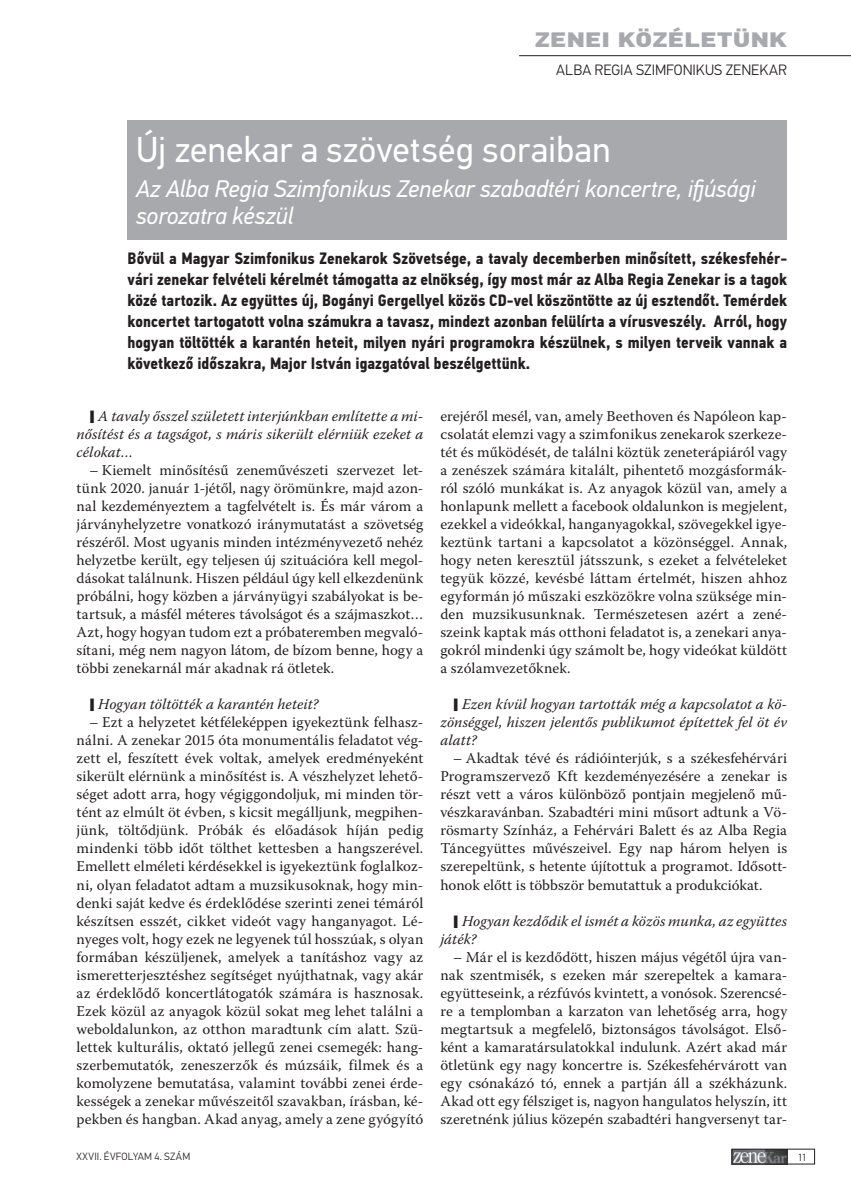
<style>
.page{position:relative;width:851px;height:1200px;background:#fff}
.page>*{position:absolute;margin:0;border:0;box-sizing:border-box;transform-origin:0 0}
.t1{font:36px "Din Text Pro";letter-spacing:.005em;color:#fff}
.t2{font:italic 24px/27px "Din Text Pro";letter-spacing:-.005em;color:#fff}
.t3{font:900 21px "Din Text Pro";letter-spacing:.015em;color:#a8a9ad;scale:1.2 1}
.t4{font:700 16.5px/21px "Din Text Cond Pro";letter-spacing:.005em;color:#231f20;text-align:justify}
.t5{font:15px/18px "Warnock Pro";letter-spacing:.005em;color:#231f20;text-align:justify}
.t6{font:italic 15px/18px "Warnock Pro";letter-spacing:.005em;color:#231f20;text-align:justify}
.t7{font:300 15px "Din Text Pro";letter-spacing:.06em;color:#231f20}
.t8{font:300 10.5px "Din Text Pro";letter-spacing:.06em;color:#231f20}
</style>
<div class="page">
<hr style="left:519px;top:55px;width:331px;height:1px;background:#231f20">
<img style="left:733px;top:1150px;width:54px;height:11px">
<div style="left:731px;top:1148px;width:83px;height:15px;border:1px solid #231f20"></div>
<div style="left:128px;top:120px;width:659px;height:119px;background:#a8a9ad"></div>
<h3 class="t3" style="left:534px;top:26px;width:212px">ZENEI KÖZÉLETÜNK</h3>
<p class="t7" style="left:556px;top:61px;width:230px">ALBA REGIA SZIMFONIKUS ZENEKAR</p>
<h1 class="t1" style="left:136px;top:128px;width:476px">Új zenekar a szövetség soraiban</h1>
<h2 class="t2" style="left:136px;top:176px;width:621px">Az Alba Regia Szimfonikus Zenekar szabadtéri koncertre, ifjúsági sorozatra készül</h2>
<p class="t4" style="left:128px;top:248px;width:661px">Bővül a Magyar Szimfonikus Zenekarok Szövetsége, a tavaly decemberben minősített, székesfehér&shy;vári zenekar felvételi kérelmét támogatta az elnökség, így most már az Alba Regia Zenekar is a tagok közé tartozik. Az együttes új, Bogányi Gergellyel közös CD-vel köszöntötte az új esztendőt. Temérdek koncertet tartogatott volna számukra a tavasz, mindezt azonban felülírta a vírusveszély. Arról, hogy hogyan töltötték a karantén heteit, milyen nyári programokra készülnek, s milyen terveik vannak a következő időszakra, Major István igazgatóval beszélgettünk.</p>
<p class="t6" style="left:77px;top:407px;width:348px;text-indent:22px">A tavaly ősszel született interjúnkban említette a mi&shy;nősítést és a tagságot, s máris sikerült elérniük ezeket a célokat…</p>
<p class="t5" style="left:77px;top:461px;width:348px;text-indent:13px">– Kiemelt minősítésű zeneművészeti szervezet let&shy;tünk 2020. január 1-jétől, nagy örömünkre, majd azon&shy;nal kezdeményeztem a tagfelvételt is. És már várom a járványhelyzetre vonatkozó iránymutatást a szövetség részéről. Most ugyanis minden intézményvezető nehéz helyzetbe került, egy teljesen új szituációra kell megol&shy;dásokat találnunk. Hiszen például úgy kell elkezdenünk próbálni, hogy közben a járványügyi szabályokat is be&shy;tartsuk, a másfél méteres távolságot és a szájmaszkot… Azt, hogy hogyan tudom ezt a próbateremben megvaló&shy;sítani, még nem nagyon látom, de bízom benne, hogy a többi zenekarnál már akadnak rá ötletek.</p>
<p class="t6" style="left:98px;top:695px;width:222px">Hogyan töltötték a karantén heteit?</p>
<p class="t5" style="left:77px;top:713px;width:348px;text-indent:13px">– Ezt a helyzetet kétféleképpen igyekeztünk felhasz&shy;nálni. A zenekar 2015 óta monumentális feladatot vég&shy;zett el, feszített évek voltak, amelyek eredményeként sikerült elérnünk a minősítést is. A vészhelyzet lehető&shy;séget adott arra, hogy végiggondoljuk, mi minden tör&shy;tént az elmúlt öt évben, s kicsit megálljunk, megpihen&shy;jünk, töltődjünk. Próbák és előadások híján pedig mindenki több időt tölthet kettesben a hangszerével.<br>Emellett elméleti kérdésekkel is igyekeztünk foglalkoz&shy;ni, olyan feladatot adtam a muzsikusoknak, hogy min&shy;denki saját kedve és érdeklődése szerinti zenei témáról készítsen esszét, cikket videót vagy hanganyagot. Lé&shy;nyeges volt, hogy ezek ne legyenek túl hosszúak, s olyan formában készüljenek, amelyek a tanításhoz vagy az ismeretterjesztéshez segítséget nyújthatnak, vagy akár az érdeklődő koncertlátogatók számára is hasznosak.<br>Ezek közül az anyagok közül sokat meg lehet találni a weboldalunkon, az otthon maradtunk cím alatt. Szü&shy;lettek kulturális, oktató jellegű zenei csemegék: hang&shy;szerbemutatók, zeneszerzők és múzsáik, filmek és a komolyzene bemutatása, valamint további zenei érde&shy;kességek a zenekar művészeitől szavakban, írásban, ké&shy;pekben és hangban. Akad anyag, amely a zene gyógyító</p>
<p class="t5" style="left:440px;top:407px;width:348px">erejéről mesél, van, amely Beethoven és Napóleon kap&shy;csolatát elemzi vagy a szimfonikus zenekarok szerkeze&shy;tét és működését, de találni köztük zeneterápiáról vagy a zenészek számára kitalált, pihentető mozgásformák&shy;ról szóló munkákat is. Az anyagok közül van, amely a honlapunk mellett a facebook oldalunkon is megjelent, ezekkel a videókkal, hanganyagokkal, szövegekkel igye&shy;keztünk tartani a kapcsolatot a közönséggel. Annak, hogy neten keresztül játsszunk, s ezeket a felvételeket tegyük közzé, kevésbé láttam értelmét, hiszen ahhoz egyformán jó műszaki eszközökre volna szüksége min&shy;den muzsikusunknak. Természetesen azért a zené&shy;szeink kaptak más otthoni feladatot is, a zenekari anya&shy;gokról mindenki úgy számolt be, hogy videókat küldött a szólamvezetőknek.</p>
<p class="t6" style="left:440px;top:695px;width:348px;text-indent:22px">Ezen kívül hogyan tartották még a kapcsolatot a kö&shy;zönséggel, hiszen jelentős publikumot építettek fel öt év alatt?</p>
<p class="t5" style="left:440px;top:749px;width:348px;text-indent:13px">– Akadtak tévé és rádióinterjúk, s a székesfehérvári Programszervező Kft kezdeményezésére a zenekar is részt vett a város különböző pontjain megjelenő mű&shy;vészkaravánban. Szabadtéri mini műsort adtunk a Vö&shy;rösmarty Színház, a Fehérvári Balett és az Alba Regia Táncegyüttes művészeivel. Egy nap három helyen is szerepeltünk, s hetente újítottuk a programot. Idősott&shy;honok előtt is többször bemutattuk a produkciókat.</p>
<p class="t6" style="left:440px;top:911px;width:348px;text-indent:22px">Hogyan kezdődik el ismét a közös munka, az együttes játék?</p>
<p class="t5" style="left:440px;top:947px;width:348px;text-indent:13px">– Már el is kezdődött, hiszen május végétől újra van&shy;nak szentmisék, s ezeken már szerepeltek a kamara&shy;együtteseink, a rézfúvós kvintett, a vonósok. Szerencsé&shy;re a templomban a karzaton van lehetőség arra, hogy megtartsuk a megfelelő, biztonságos távolságot. Első&shy;ként a kamaratársulatokkal indulunk. Azért akad már ötletünk egy nagy koncertre is. Székesfehérvárott van egy csónakázó tó, ennek a partján áll a székházunk.<br>Akad ott egy félsziget is, nagyon hangulatos helyszín, itt szeretnénk július közepén szabadtéri hangversenyt tar-</p>
<p class="t8" style="left:77px;top:1149px;width:115px">XXVII. ÉVFOLYAM 4. SZÁM</p>
<p class="t8" style="left:797px;top:1150px;width:11px">11</p>
</div>
